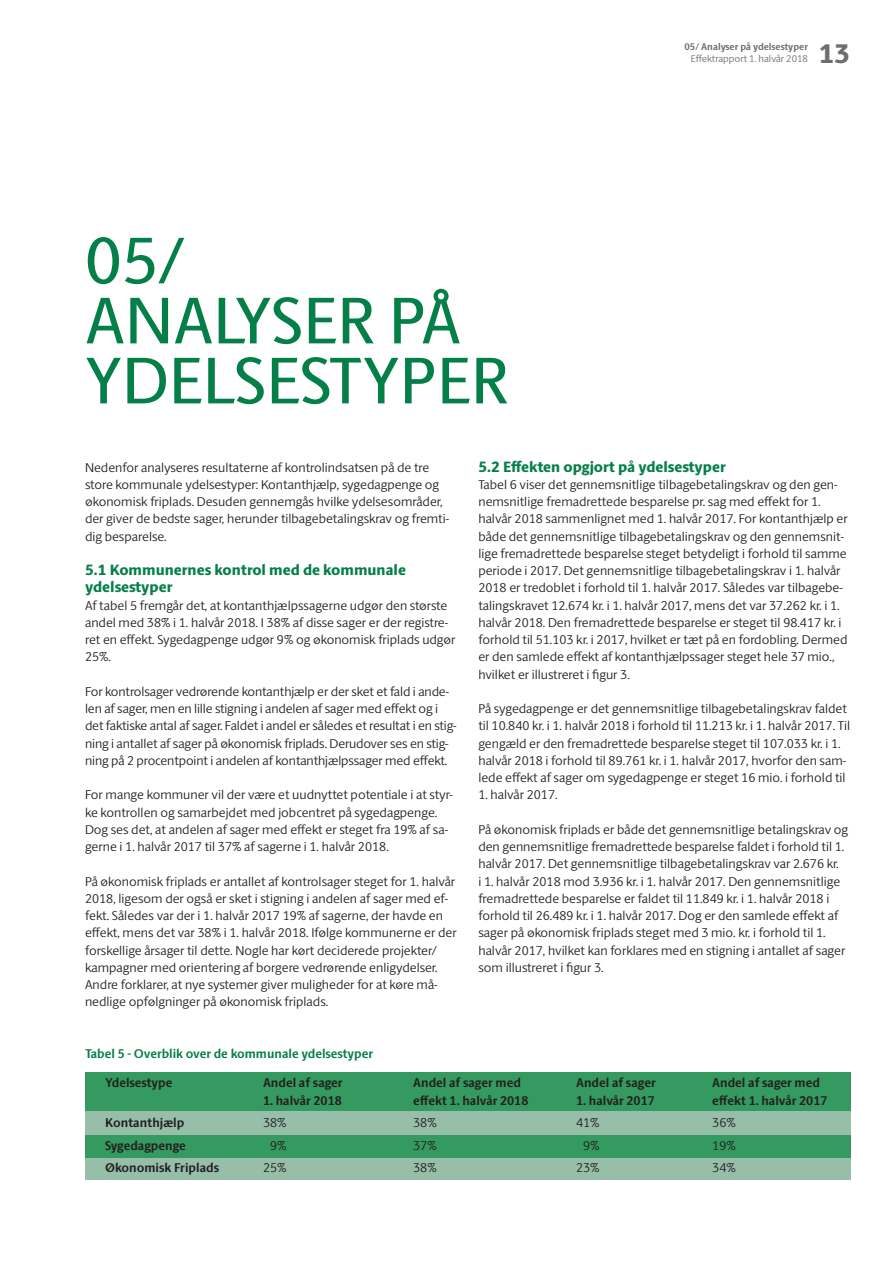
<style>
.page{position:relative;width:893px;height:1263px;background:#fff}
.page>*{position:absolute;margin:0;border:0;box-sizing:border-box;transform-origin:0 0}
.t1{font:66px "ID Sans";color:#057f48}
.t2{font:800 27px "ID Sans";color:#6c6d70}
.Brødtekst_-_Sans{font:800 15px "ID Sans";color:#057f48}
.Brødtekst_-_Sans-2{font:300 12.75px/17.2px "ID Sans";color:#231f20}
.Brødtekst_-_Sans-3{font:700 12.75px "ID Sans";color:#231f20}
.Brødtekst_-_Sans-4{font:700 12.75px "ID Sans";color:#057f48}
.t3{font:700 9.75px "ID Sans";color:#6c6d70}
.t4{font:300 9.75px "ID Sans";color:#6c6d70}
.s1{color:#359a5f}
</style>
<div class="page">
<div style="left:85px;top:1158px;width:765px;height:21px;background:#97bea9"></div>
<div style="left:85px;top:1135px;width:765px;height:23px;background:#359a5f"></div>
<div style="left:85px;top:1111px;width:765px;height:24px;background:#97bea9"></div>
<div style="left:85px;top:1072px;width:765px;height:39px;background:#359a5f"></div>
<p class="t1" style="left:85px;top:222px;width:101px">05/</p>
<p class="t1" style="left:85px;top:282px;width:378px">ANALYSER PÅ</p>
<p class="t1" style="left:85px;top:342px;width:425px">YDELSESTYPER</p>
<p class="t3" style="left:684px;top:41px;width:125px">05/ Analyser på ydelsestyper</p>
<p class="t4" style="left:691px;top:53px;width:119px">Effektrapport 1. halvår 2018</p>
<h2 class="t2" style="left:819px;top:37px;width:33px">13</h2>
<p class="Brødtekst_-_Sans" style="left:478px;top:457px;width:249px">5.2 Effekten opgjort på ydelsestyper</p>
<p class="Brødtekst_-_Sans-2" style="left:478px;top:476px;width:371px">Tabel 6 viser det gennemsnitlige tilbagebetalingskrav og den gen&shy;nemsnitlige fremadrettede besparelse pr. sag med effekt for 1. halvår 2018 sammenlignet med 1. halvår 2017. For kontanthjælp er både det gennemsnitlige tilbagebetalingskrav og den gennemsnit&shy;lige fremadrettede besparelse steget betydeligt i forhold til samme periode i 2017. Det gennemsnitlige tilbagebetalingskrav i 1. halvår 2018 er tredoblet i forhold til 1. halvår 2017. Således var tilbagebe&shy;talingskravet 12.674 kr. i 1. halvår 2017, mens det var 37.262 kr. i 1. halvår 2018. Den fremadrettede besparelse er steget til 98.417 kr. i forhold til 51.103 kr. i 2017, hvilket er tæt på en fordobling. Dermed er den samlede effekt af kontanthjælpssager steget hele 37 mio., hvilket er illustreret i figur 3.</p>
<p class="Brødtekst_-_Sans-2" style="left:478px;top:700px;width:373px">På sygedagpenge er det gennemsnitlige tilbagebetalingskrav faldet til 10.840 kr. i 1. halvår 2018 i forhold til 11.213 kr. i 1. halvår 2017. Til gengæld er den fremadrettede besparelse steget til 107.033 kr. i 1. halvår 2018 i forhold til 89.761 kr. i 1. halvår 2017, hvorfor den sam&shy;lede effekt af sager om sygedagpenge er steget 16 mio. i forhold til</p>
<p class="Brødtekst_-_Sans-2" style="left:478px;top:786px;width:81px">1. halvår 2017.</p>
<p class="Brødtekst_-_Sans-2" style="left:478px;top:821px;width:371px">På økonomisk friplads er både det gennemsnitlige betalingskrav og den gennemsnitlige fremadrettede besparelse faldet i forhold til 1. halvår 2017. Det gennemsnitlige tilbagebetalingskrav var 2.676 kr.<br>i 1. halvår 2018 mod 3.936 kr. i 1. halvår 2017. Den gennemsnitlige fremadrettede besparelse er faldet til 11.849 kr. i 1. halvår 2018 i forhold til 26.489 kr. i 1. halvår 2017. Dog er den samlede effekt af sager på økonomisk friplads steget med 3 mio. kr. i forhold til 1. halvår 2017, hvilket kan forklares med en stigning i antallet af sager som illustreret i figur 3.</p>
<p class="Brødtekst_-_Sans-2" style="left:85px;top:458px;width:366px">Nedenfor analyseres resultaterne af kontrolindsatsen på de tre store kommunale ydelsestyper: Kontanthjælp, sygedagpenge og økonomisk friplads. Desuden gennemgås hvilke ydelsesområder, der giver de bedste sager, herunder tilbagebetalingskrav og fremti&shy;dig besparelse.</p>
<p class="Brødtekst_-_Sans" style="left:85px;top:561px;width:322px">5.1 Kommunernes kontrol med de kommunale</p>
<p class="Brødtekst_-_Sans" style="left:85px;top:578px;width:89px">ydelsestyper</p>
<p class="Brødtekst_-_Sans-2" style="left:85px;top:596px;width:372px">Af tabel 5 fremgår det, at kontanthjælpssagerne udgør den største andel med 38% i 1. halvår 2018. I 38% af disse sager er der registre&shy;ret en effekt. Sygedagpenge udgør 9% og økonomisk friplads udgør 25%.</p>
<p class="Brødtekst_-_Sans-2" style="left:85px;top:683px;width:373px">For kontrolsager vedrørende kontanthjælp er der sket et fald i ande&shy;len af sager, men en lille stigning i andelen af sager med effekt og i det faktiske antal af sager. Faldet i andel er således et resultat i en stig&shy;ning i antallet af sager på økonomisk friplads. Derudover ses en stig&shy;ning på 2 procentpoint i andelen af kontanthjælpssager med effekt.</p>
<p class="Brødtekst_-_Sans-2" style="left:85px;top:786px;width:369px">For mange kommuner vil der være et uudnyttet potentiale i at styr&shy;ke kontrollen og samarbejdet med jobcentret på sygedagpenge.<br>Dog ses det, at andelen af sager med effekt er steget fra 19% af sa&shy;gerne i 1. halvår 2017 til 37% af sagerne i 1. halvår 2018.</p>
<p class="Brødtekst_-_Sans-2" style="left:85px;top:872px;width:373px">På økonomisk friplads er antallet af kontrolsager steget for 1. halvår 2018, ligesom der også er sket i stigning i andelen af sager med ef&shy;fekt. Således var der i 1. halvår 2017 19% af sagerne, der havde en effekt, mens det var 38% i 1. halvår 2018. Ifølge kommunerne er der forskellige årsager til dette. Nogle har kørt deciderede projekter/ kampagner med orientering af borgere vedrørende enligydelser.<br>Andre forklarer, at nye systemer giver muligheder for at køre må&shy;nedlige opfølgninger på økonomisk friplads.</p>
<p class="Brødtekst_-_Sans-4" style="left:85px;top:1046px;width:290px">Tabel 5 - Overblik over de kommunale ydelsestyper</p>
<p class="Brødtekst_-_Sans-3" style="left:105px;top:1075px;width:69px">Ydelsestype</p>
<p class="Brødtekst_-_Sans-3" style="left:105px;top:1115px;width:81px">Kontanthjælp</p>
<p class="Brødtekst_-_Sans-3" style="left:105px;top:1137px;width:82px">Sygedagpenge</p>
<p class="Brødtekst_-_Sans-3" style="left:105px;top:1160px;width:116px">Økonomisk Friplads</p>
<p class="Brødtekst_-_Sans-3" style="left:576px;top:1075px;width:81px">Andel af sager</p>
<p class="Brødtekst_-_Sans-3" style="left:576px;top:1092px;width:80px">1. halvår 2017</p>
<p class="Brødtekst_-_Sans-2" style="left:576px;top:1114px;width:25px">41%</p>
<p class="Brødtekst_-_Sans-2" style="left:576px;top:1136px;width:25px"><span class="s1">0</span>9%</p>
<p class="Brødtekst_-_Sans-2" style="left:576px;top:1159px;width:25px">23%</p>
<p class="Brødtekst_-_Sans-3" style="left:263px;top:1075px;width:81px">Andel af sager</p>
<p class="Brødtekst_-_Sans-3" style="left:263px;top:1092px;width:80px">1. halvår 2018</p>
<p class="Brødtekst_-_Sans-2" style="left:263px;top:1114px;width:25px">38%</p>
<p class="Brødtekst_-_Sans-2" style="left:263px;top:1136px;width:25px"><span class="s1">0</span>9%</p>
<p class="Brødtekst_-_Sans-2" style="left:263px;top:1159px;width:25px">25%</p>
<p class="Brødtekst_-_Sans-3" style="left:413px;top:1075px;width:109px">Andel af sager med</p>
<p class="Brødtekst_-_Sans-3" style="left:413px;top:1092px;width:117px">effekt 1. halvår 2018</p>
<p class="Brødtekst_-_Sans-2" style="left:413px;top:1114px;width:25px">38%</p>
<p class="Brødtekst_-_Sans-2" style="left:413px;top:1136px;width:25px">37%</p>
<p class="Brødtekst_-_Sans-2" style="left:413px;top:1159px;width:25px">38%</p>
<p class="Brødtekst_-_Sans-3" style="left:712px;top:1075px;width:109px">Andel af sager med</p>
<p class="Brødtekst_-_Sans-3" style="left:712px;top:1092px;width:117px">effekt 1. halvår 2017</p>
<p class="Brødtekst_-_Sans-2" style="left:712px;top:1114px;width:25px">36%</p>
<p class="Brødtekst_-_Sans-2" style="left:712px;top:1136px;width:25px">19%</p>
<p class="Brødtekst_-_Sans-2" style="left:712px;top:1159px;width:25px">34%</p>
</div>
